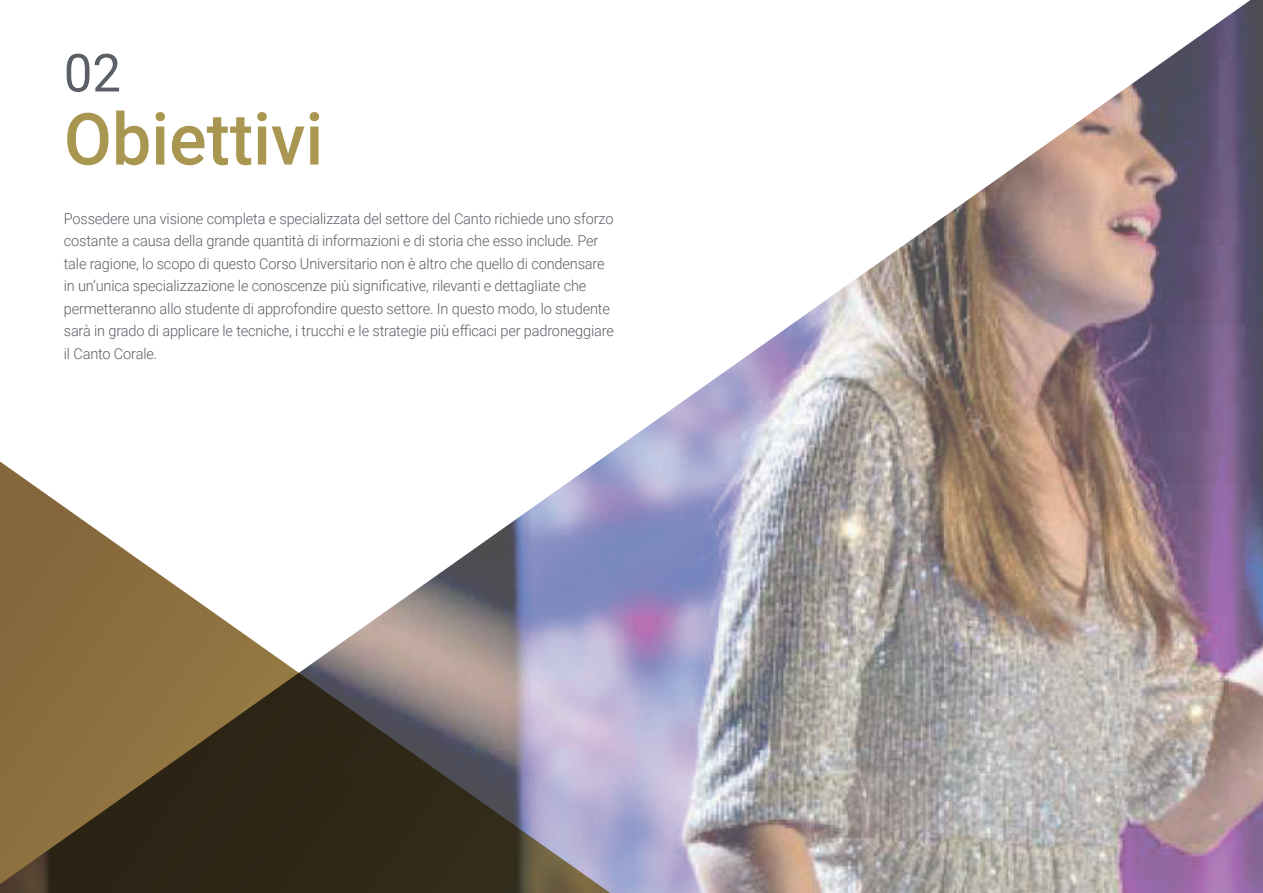
<style>
.page{position:relative;width:1263px;height:893px;background:#fff}
.page>*{position:absolute;margin:0;border:0;box-sizing:border-box;transform-origin:0 0}
.t1{font:500 72px "Roboto";color:#a99651}
.t2{font:52.5px "Roboto";color:#5b5f66}
.t3{font:300 15px/22.5px "Roboto";letter-spacing:-.01em;color:#5b5f66}
</style>
<div class="page">
<img style="left:620px;top:0;width:643px;height:893px">
<svg style="left:0;top:446px;width:640px;height:447px"></svg>
<h2 class="t2" style="left:64px;top:36px;width:59px">02</h2>
<h1 class="t1" style="left:64px;top:89px;width:261px">Obiettivi</h1>
<p class="t3" style="left:64px;top:207px;width:552px">Possedere una visione completa e specializzata del settore del Canto richiede uno sforzo costante a causa della grande quantità di informazioni e di storia che esso include. Per tale ragione, lo scopo di questo Corso Universitario non è altro che quello di condensare in un’unica specializzazione le conoscenze più significative, rilevanti e dettagliate che permetteranno allo studente di approfondire questo settore. In questo modo, lo studente sarà in grado di applicare le tecniche, i trucchi e le strategie più efficaci per padroneggiare il Canto Corale.</p>
</div>
